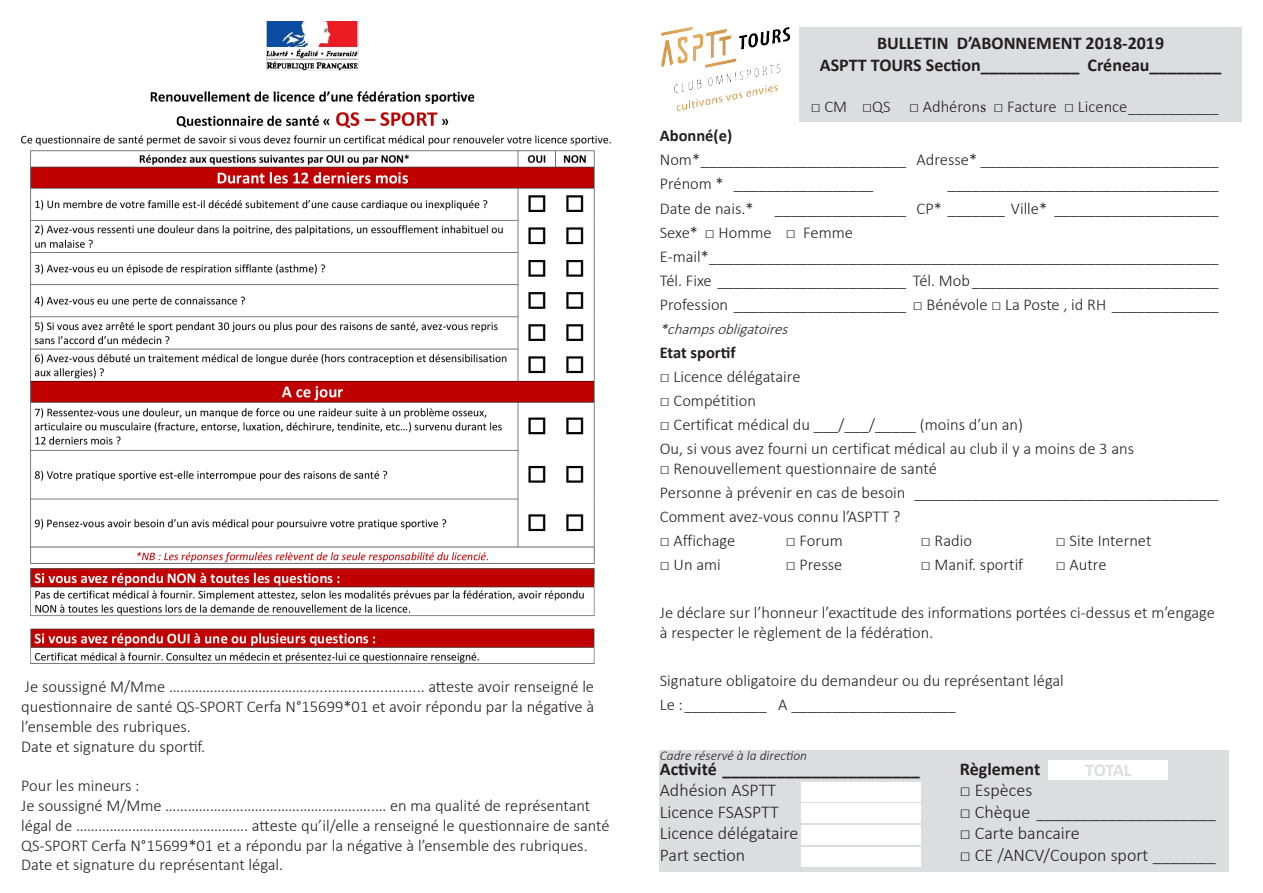
<style>
.page{position:relative;width:1263px;height:893px;background:#fff}
.page>*{position:absolute;margin:0;border:0;box-sizing:border-box;transform-origin:0 0}
.t1{font:300 18px "Calibri";color:#231f20}
.t2{font:700 18px "Calibri";color:#231f20}
.t3{font:700 18px "Calibri";letter-spacing:-.025em;color:#dcdddf}
.t4{font:300 16.5px/19.8px "Calibri";color:#231f20}
.t5{font:700 16.5px "Calibri";color:#231f20}
.t6{font:italic 300 15px "Calibri";color:#231f20}
.t7{font:italic 300 13.5px "Calibri";color:#231f20}
.s1{font-family:"Minion Pro";font-weight:400}
</style>
<div class="page">
<img style="left:661px;top:26px;width:130px;height:85px">
<div style="left:799px;top:27px;width:443px;height:94px;background:#dcdddf"></div>
<div style="left:660px;top:750px;width:569px;height:122px;background:#dcdddf"></div>
<div style="left:801px;top:782px;width:119px;height:19px;background:#fff"></div>
<div style="left:801px;top:803px;width:119px;height:20px;background:#fff"></div>
<div style="left:801px;top:825px;width:119px;height:20px;background:#fff"></div>
<div style="left:801px;top:847px;width:119px;height:20px;background:#fff"></div>
<div style="left:1049px;top:760px;width:119px;height:20px;background:#fff"></div>
<img style="left:21px;top:21px;width:589px;height:642px">
<p class="t4" style="left:21px;top:677px;width:574px;text-align:justify">Je soussigné M/Mme ……………………………….............................. atteste avoir renseigné le questionnaire de santé QS-SPORT Cerfa N°15699*01 et avoir répondu par la négative à l’ensemble des rubriques.</p>
<p class="t4" style="left:21px;top:736px;width:186px">Date et signature du sportif.</p>
<p class="t4" style="left:21px;top:776px;width:120px">Pour les mineurs :</p>
<p class="t4" style="left:21px;top:795px;width:590px">Je soussigné M/Mme ………………………………………………..… en ma qualité de représentant légal de ………………………………………. atteste qu’il/elle a renseigné le questionnaire de santé<br>QS-SPORT Cerfa N°15699*01 et a répondu par la négative à l’ensemble des rubriques.</p>
<p class="t4" style="left:21px;top:855px;width:264px">Date et signature du représentant légal.</p>
<p class="t2" style="left:877px;top:31px;width:289px">BULLETIN D’ABONNEMENT 2018-2019</p>
<p class="t2" style="left:820px;top:52px;width:403px">ASPTT TOURS Section___________ Créneau________</p>
<p class="t4" style="left:811px;top:97px;width:409px">□ CM □QS □ Adhéron<span class="s1">s</span> □ Facture □ Licence___________</p>
<p class="t5" style="left:660px;top:124px;width:74px">Abonné(e)</p>
<p class="t4" style="left:660px;top:150px;width:560px">Nom*_________________________ Adresse* _____________________________</p>
<p class="t4" style="left:660px;top:174px;width:215px">Prénom * _________________</p>
<p class="t4" style="left:947px;top:174px;width:273px">_________________________________</p>
<p class="t4" style="left:660px;top:198px;width:95px">Date de nais.*</p>
<p class="t4" style="left:775px;top:198px;width:445px">________________ CP* _______ Ville* ____________________</p>
<p class="t4" style="left:660px;top:222px;width:195px">Sexe* □ Homme □ Femme</p>
<p class="t4" style="left:660px;top:246px;width:560px">E-mail*______________________________________________________________</p>
<p class="t4" style="left:660px;top:270px;width:560px">Tél. Fixe _______________________ Tél. Mob______________________________</p>
<p class="t4" style="left:660px;top:294px;width:560px">Profession _____________________ □ Bénévole □ La Poste , id RH _____________</p>
<p class="t6" style="left:660px;top:319px;width:134px">*champsobligatoires</p>
<p class="t5" style="left:660px;top:341px;width:77px">Etat sportif</p>
<p class="t4" style="left:660px;top:366px;width:142px">□ Licence délégataire</p>
<p class="t4" style="left:660px;top:390px;width:98px">□ Compétition</p>
<p class="t4" style="left:660px;top:414px;width:365px">□ Certificat médical du ___/___/_____ (moins d’un an)</p>
<p class="t4" style="left:660px;top:438px;width:476px">Ou, si vous avez fourni un certificat médical au club il y a moins de 3 ans</p>
<p class="t4" style="left:660px;top:458px;width:278px">□ Renouvellement questionnaire de santé</p>
<p class="t4" style="left:660px;top:482px;width:560px">Personne à prévenir en cas de besoin _____________________________________</p>
<p class="t4" style="left:660px;top:506px;width:242px">Comment avez-vous connu l’ASPTT ?</p>
<p class="t4" style="left:660px;top:530px;width:77px">□ Affichage</p>
<p class="t4" style="left:786px;top:530px;width:58px">□ Forum</p>
<p class="t4" style="left:921px;top:530px;width:53px">□ Radio</p>
<p class="t4" style="left:1056px;top:530px;width:97px">□ Site Internet</p>
<p class="t4" style="left:660px;top:555px;width:62px">□ Un ami</p>
<p class="t4" style="left:786px;top:555px;width:58px">□ Presse</p>
<p class="t4" style="left:921px;top:555px;width:104px">□ Manif. sportif</p>
<p class="t4" style="left:1056px;top:555px;width:52px">□ Autre</p>
<p class="t4" style="left:660px;top:603px;width:557px">Je déclare sur l’honneur l’exactitude des informations portées ci-dessus et m’engage à respecter le règlement de la fédération.</p>
<p class="t4" style="left:660px;top:671px;width:406px">Signature obligatoire du demandeur ou du représentant légal</p>
<p class="t4" style="left:660px;top:695px;width:297px">Le :__________ A ____________________</p>
<p class="t7" style="left:660px;top:747px;width:149px">Cadre réservé à la direction</p>
<p class="t2" style="left:660px;top:756px;width:261px">Activité ______________________</p>
<p class="t2" style="left:960px;top:756px;width:82px">Règlement</p>
<p class="t1" style="left:660px;top:779px;width:118px">Adhésion ASPTT</p>
<p class="t1" style="left:960px;top:779px;width:74px">□ Espèces</p>
<p class="t1" style="left:660px;top:801px;width:121px">Licence FSASPTT</p>
<p class="t1" style="left:960px;top:801px;width:257px">□ Chèque ____________________</p>
<p class="t1" style="left:660px;top:822px;width:140px">Licence délégataire</p>
<p class="t1" style="left:960px;top:822px;width:121px">□ Carte bancaire</p>
<p class="t1" style="left:660px;top:844px;width:87px">Part section</p>
<p class="t1" style="left:960px;top:844px;width:257px">□ CE /ANCV/Coupon sport _______</p>
<p class="t3" style="left:1085px;top:758px;width:48px">TOTAL</p>
</div>
